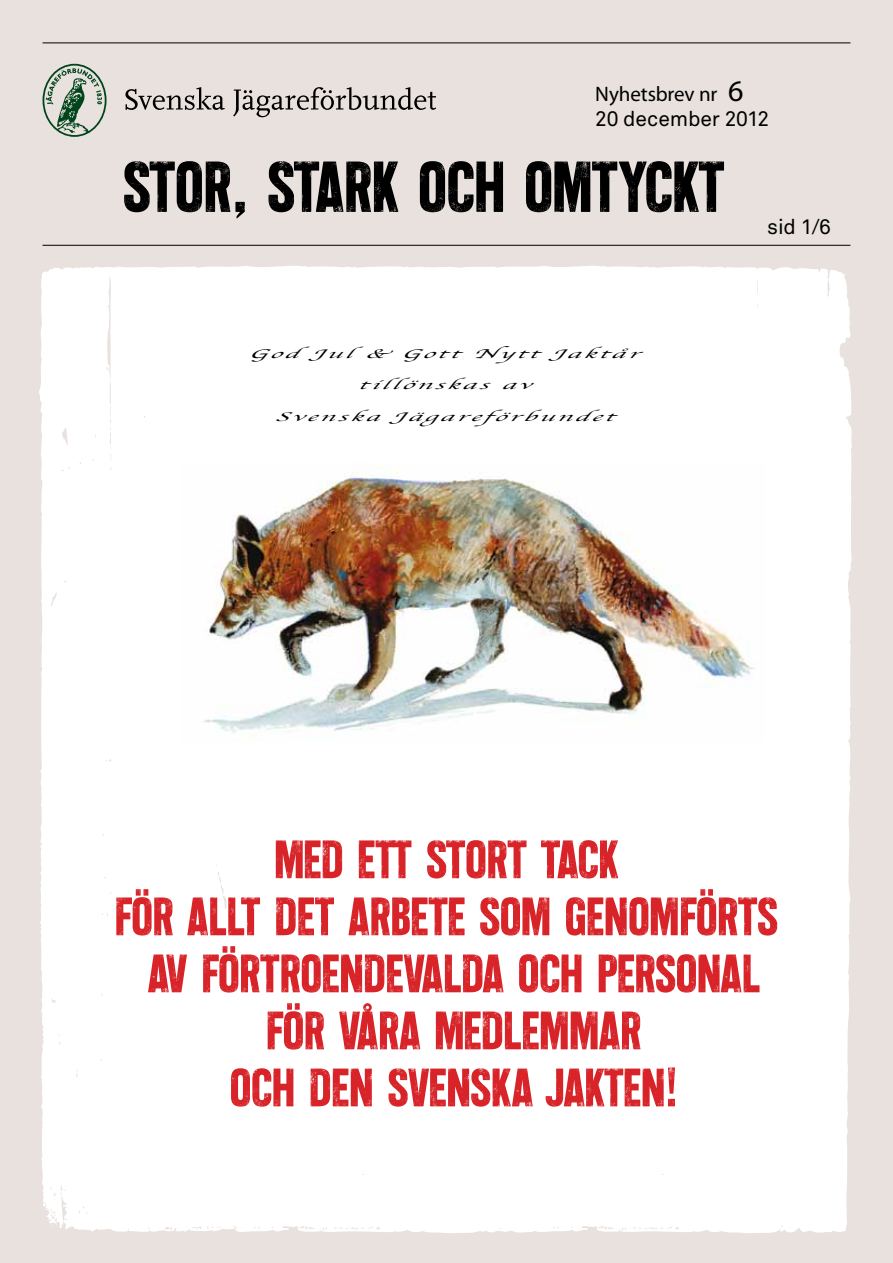
<style>
.page{position:relative;width:893px;height:1263px;background:#e8e1dd}
.page>*{position:absolute;margin:0;border:0;box-sizing:border-box;transform-origin:0 0}
.t1{font:700 72px "Endure";letter-spacing:.005em;color:#000}
.t2{font:700 54px/57px "Endure";letter-spacing:.01em;color:#d82328;text-align:center}
.t3{font:21px "Akkurat Std";letter-spacing:-.01em;color:#000}
.t4{font:21px "Myriad Pro";letter-spacing:-.005em;color:#000}
.t5{font:italic 13.2px "Apple Chancery";color:#000;scale:2 1}
.s1{font-size:30px}
</style>
<div class="page">
<hr style="left:43px;top:43px;width:807px;height:1px;background:#000">
<hr style="left:43px;top:245px;width:807px;height:1px;background:#000">
<svg style="left:125px;top:87px;width:100px;height:23px"></svg>
<svg style="left:233px;top:87px;width:203px;height:30px"></svg>
<svg style="left:43px;top:64px;width:64px;height:73px"></svg>
<div style="left:39px;top:266px;width:813px;height:967px;background:#fff"></div>
<img style="left:180px;top:464px;width:585px;height:279px">
<svg style="left:39px;top:1001px;width:1px;height:14px"></svg>
<p class="t4" style="left:595px;top:81px;width:150px">Nyhetsbrev nr <span class="s1">6</span></p>
<p class="t3" style="left:595px;top:107px;width:175px">20 december 2012</p>
<h1 class="t1" style="left:123px;top:145px;width:602px">STOR, STARK OCH OMTYCKT</h1>
<p class="t3" style="left:767px;top:215px;width:65px">sid 1/6</p>
<p class="t5" style="left:249px;top:343px;width:202px">GodJul&amp; Gott Nytt Jaktår</p>
<p class="t5" style="left:358px;top:374px;width:94px">tillönskas av</p>
<p class="t5" style="left:274px;top:406px;width:177px">Svenska Jägareförbundet</p>
<p class="t2" style="left:115px;top:831px;width:663px">MED ETT STORT TACK<br>FÖR ALLT DET ARBETE SOM GENOMFÖRTS<br>AV FÖRTROENDEVALDA OCH PERSONAL<br>FÖR VÅRA MEDLEMMAR<br>OCH DEN SVENSKA JAKTEN!</p>
</div>
